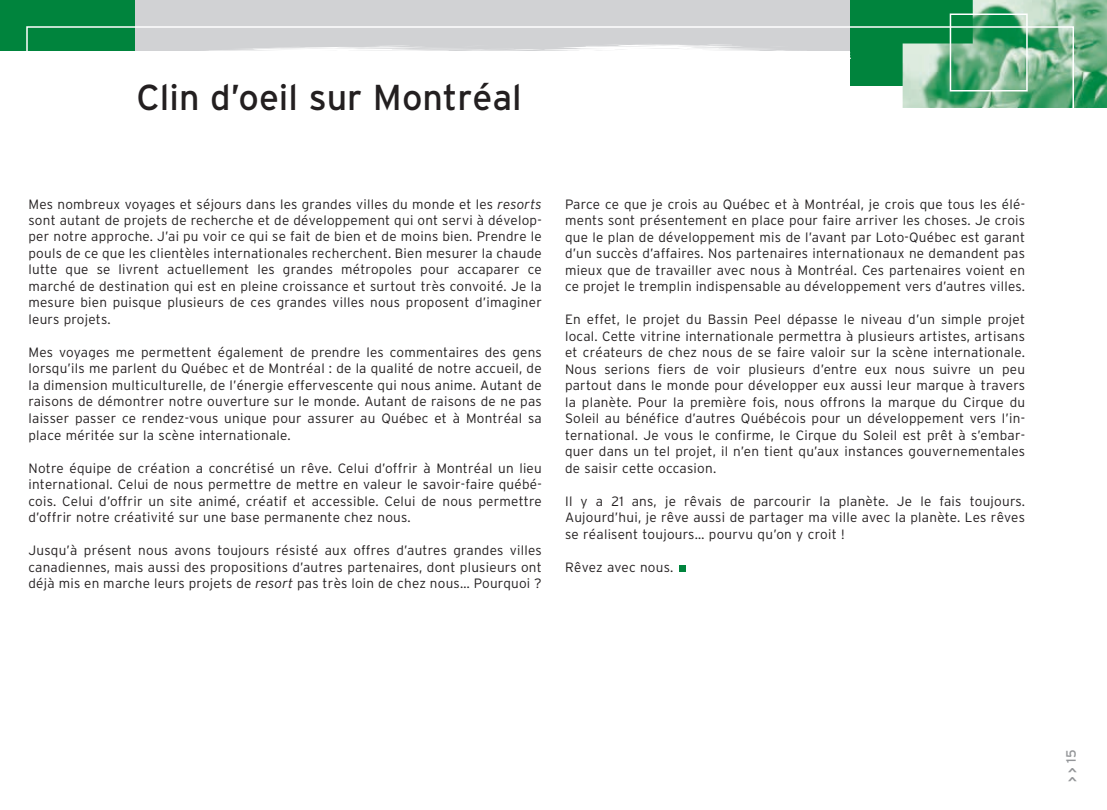
<style>
.page{position:relative;width:1107px;height:810px;background:#fff}
.page>*{position:absolute;margin:0;border:0;box-sizing:border-box;transform-origin:0 0}
.t1{font:36px "Interstate";color:#231f20}
.t2{font:300 13.5px/16.5px "Interstate";letter-spacing:.02em;color:#231f20;text-align:justify}
.t3{font:700 condensed 13.5px "Interstate";color:#939598}
.s1{font-style:italic}
.s2{font-weight:400;font-stretch:normal}
</style>
<div class="page">
<div style="left:135px;top:0;width:715px;height:51px;background:#d1d2d4"></div>
<div style="left:0;top:0;width:135px;height:51px;background:#00843d"></div>
<div style="left:850px;top:0;width:157px;height:86px;background:#00843d"></div>
<img style="left:949px;top:0;width:158px;height:108px">
<div style="left:950px;top:14px;width:78px;height:78px;border:2px solid #fff"></div>
<svg style="left:26px;top:26px;width:1049px;height:82px"></svg>
<svg style="left:135px;top:44px;width:715px;height:15px"></svg>
<div style="left:679px;top:565px;width:7px;height:7px;background:#00843d"></div>
<h1 class="t1" style="left:136px;top:76px;width:387px">Clin d’oeil sur Montréal</h1>
<p class="t2" style="left:28px;top:196px;width:515px">Mes nombreux voyages et séjours dans les grandes villes du monde et les <span class="s1">resorts </span>sont autant de projets de recherche et de développement qui ont servi à dévelop&shy;per notre approche. J’ai pu voir ce qui se fait de bien et de moins bien. Prendre le pouls de ce que les clientèles internationales recherchent. Bien mesurer la chaude lutte que se livrent actuellement les grandes métropoles pour accaparer ce marché de destination qui est en pleine croissance et surtout très convoité. Je la mesure bien puisque plusieurs de ces grandes villes nous proposent d’imaginer leurs projets.</p>
<p class="t2" style="left:28px;top:344px;width:515px">Mes voyages me permettent également de prendre les commentaires des gens lorsqu’ils me parlent du Québec et de Montréal : de la qualité de notre accueil, de la dimension multiculturelle, de l’énergie effervescente qui nous anime. Autant de raisons de démontrer notre ouverture sur le monde. Autant de raisons de ne pas laisser passer ce rendez-vous unique pour assurer au Québec et à Montréal sa place méritée sur la scène internationale.</p>
<p class="t2" style="left:29px;top:460px;width:515px">Notre équipe de création a concrétisé un rêve. Celui d’offrir à Montréal un lieu international. Celui de nous permettre de mettre en valeur le savoir-faire québé&shy;cois. Celui d’offrir un site animé, créatif et accessible. Celui de nous permettre d’offrir notre créativité sur une base permanente chez nous.</p>
<p class="t2" style="left:29px;top:542px;width:515px">Jusqu’à présent nous avons toujours résisté aux offres d’autres grandes villes canadiennes, mais aussi des propositions d’autres partenaires, dont plusieurs ont déjà mis en marche leurs projets de <span class="s1">resort</span> pas très loin de chez nous… Pourquoi ?</p>
<p class="t2" style="left:565px;top:196px;width:462px">Parce ce que je crois au Québec et à Montréal, je crois que tous les élé&shy;ments sont présentement en place pour faire arriver les choses. Je crois que le plan de développement mis de l’avant par Loto-Québec est garant d’un succès d’affaires. Nos partenaires internationaux ne demandent pas mieux que de travailler avec nous à Montréal. Ces partenaires voient en ce projet le tremplin indispensable au développement vers d’autres villes.</p>
<p class="t2" style="left:565px;top:311px;width:462px">En effet, le projet du Bassin Peel dépasse le niveau d’un simple projet local. Cette vitrine internationale permettra à plusieurs artistes, artisans et créateurs de chez nous de se faire valoir sur la scène internationale.<br>Nous serions fiers de voir plusieurs d’entre eux nous suivre un peu partout dans le monde pour développer eux aussi leur marque à travers la planète. Pour la première fois, nous offrons la marque du Cirque du Soleil au bénéfice d’autres Québécois pour un développement vers l’in&shy;ternational. Je vous le confirme, le Cirque du Soleil est prêt à s’embar&shy;quer dans un tel projet, il n’en tient qu’aux instances gouvernementales de saisir cette occasion.</p>
<p class="t2" style="left:565px;top:493px;width:462px">Il y a 21 ans, je rêvais de parcourir la planète. Je le fais toujours.<br>Aujourd’hui, je rêve aussi de partager ma ville avec la planète. Les rêves se réalisent toujours… pourvu qu’on y croit !</p>
<p class="t2" style="left:565px;top:559px;width:110px">Rêvez avec nous.</p>
<p class="t3" style="left:1065px;top:782px;width:33px;rotate:-90deg">&gt; &gt; <span class="s2">15</span></p>
</div>
